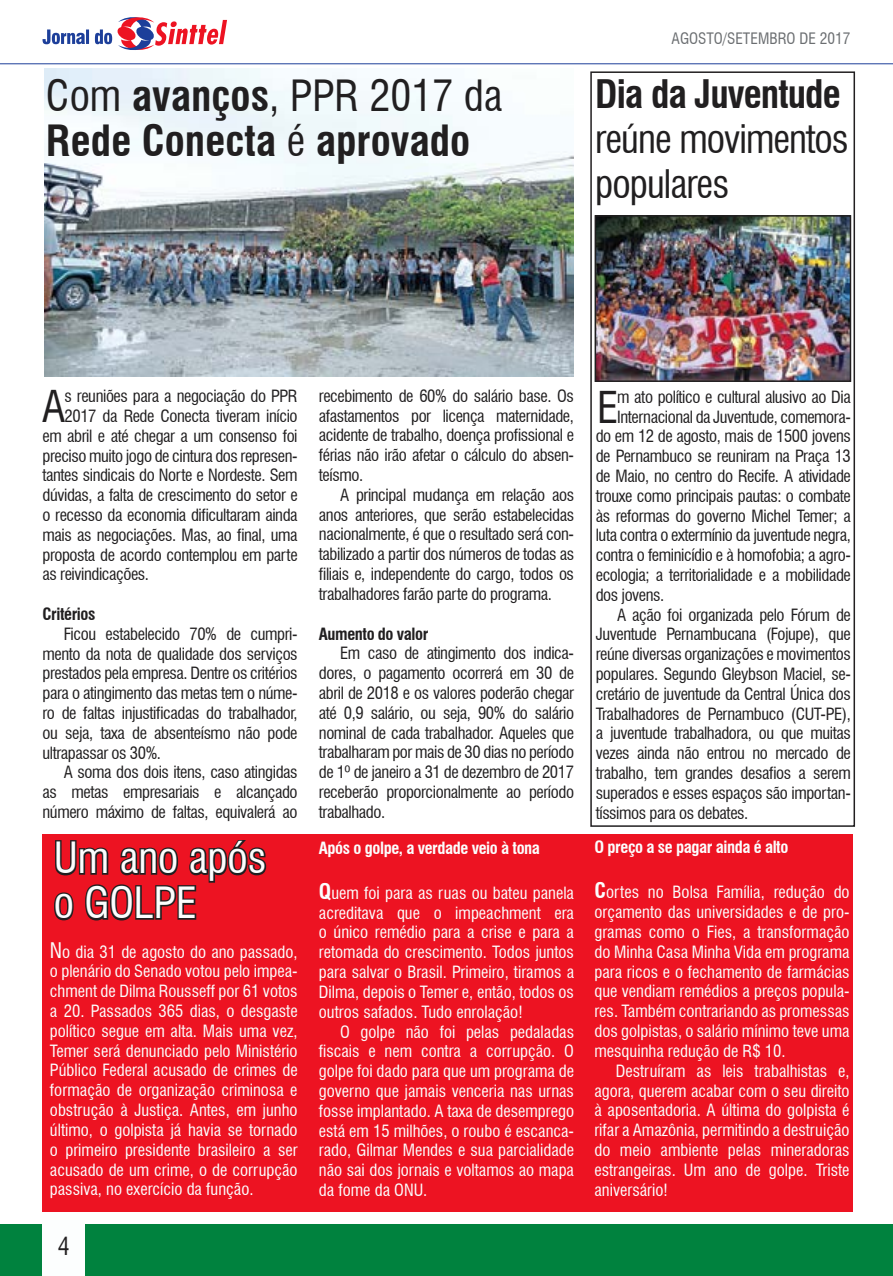
<style>
.page{position:relative;width:893px;height:1276px;background:#fff}
.page>*{position:absolute;margin:0;border:0;box-sizing:border-box;transform-origin:0 0}
.t1{font:condensed 42.9px "Swiss 721 BT";color:#211f20}
.t2{font:700 condensed 42px/45px "Swiss 721 BT";color:#211f20}
.t3{font:condensed 42px/45px "Swiss 721 BT";color:#fcfefe}
.t4{font:condensed 38.4px/45px "Swiss 721 BT";letter-spacing:-.025em;color:#211f20}
.t5{font:700 condensed 38.4px "Swiss 721 BT";letter-spacing:-.025em;color:#211f20}
.t6{font:condensed 24px "Swiss 721 BT";color:#211f20}
.t7{font:condensed 16.5px/19.8px "Swiss 721 BT";letter-spacing:-.025em;color:#211f20;text-align:justify}
.t8{font:condensed 16.5px/19.8px "Swiss 721 BT";color:#fcfefe;text-align:justify}
.t9{font:700 condensed 16.5px "Swiss 721 BT";letter-spacing:-.025em;color:#fcfefe}
.t10{font:700 condensed 16.5px "Swiss 721 BT";letter-spacing:-.025em;color:#211f20}
.t11{font:condensed 15.45px "Swiss 721 BT";color:#6b6e71}
.s1{font-weight:400}
.s2{font-weight:700;font-size:21px}
.s3{font-size:21px}
</style>
<div class="page">
<div style="left:0;top:1224px;width:893px;height:52px;background:#00823e"></div>
<div style="left:43px;top:1220px;width:42px;height:56px;background:#fcfefe"></div>
<svg style="left:43px;top:17px;width:184px;height:33px"></svg>
<hr style="left:0;top:63px;width:893px;height:1px;background:#1d3f9a">
<img style="left:44px;top:69px;width:530px;height:307px">
<div style="left:43px;top:833px;width:810px;height:378px;background:#ed1322"></div>
<svg style="left:54px;top:840px;width:213px;height:81px"></svg>
<img style="left:598px;top:218px;width:250px;height:161px">
<div style="left:595px;top:215px;width:256px;height:167px;border:2px solid #211f20"></div>
<div style="left:590px;top:71px;width:265px;height:756px;border:2px solid #211f20"></div>
<p class="t11" style="left:672px;top:29px;width:180px">AGOSTO/SETEMBRO DE 2017</p>
<h2 class="t2" style="left:46px;top:73px;width:458px"><span class="s1">Com</span> avanços<span class="s1">, PPR 2017 da<br></span>Rede Conecta <span class="s1">é</span> aprovado</h2>
<h3 class="t5" style="left:595px;top:71px;width:247px">Dia da Juventude</h3>
<h3 class="t4" style="left:595px;top:116px;width:255px">reúne movimentos populares</h3>
<h1 class="t1" style="left:42px;top:381px;width:25px">A</h1>
<p class="t7" style="left:65px;top:386px;width:235px">s reuniões para a negociação do PPR</p>
<p class="t7" style="left:65px;top:406px;width:235px">2017 da Rede Conecta tiveram início</p>
<p class="t7" style="left:43px;top:426px;width:257px">em abril e até chegar a um consenso foi</p>
<p class="t7" style="left:43px;top:446px;width:257px">preciso muito jogo de cintura dos represen-</p>
<p class="t7" style="left:43px;top:465px;width:257px">tantes sindicais do Norte e Nordeste. Sem</p>
<p class="t7" style="left:43px;top:485px;width:257px">dúvidas, a falta de crescimento do setor e</p>
<p class="t7" style="left:43px;top:505px;width:257px">o recesso da economia dificultaram ainda</p>
<p class="t7" style="left:43px;top:525px;width:257px">mais as negociações. Mas, ao final, uma</p>
<p class="t7" style="left:43px;top:545px;width:257px">proposta de acordo contemplou em parte</p>
<p class="t7" style="left:43px;top:564px;width:108px">as reivindicações.</p>
<p class="t10" style="left:43px;top:604px;width:54px">Critérios</p>
<p class="t7" style="left:43px;top:624px;width:257px;text-indent:21px">Ficou estabelecido 70% de cumpri&shy;mento da nota de qualidade dos serviços prestados pela empresa. Dentre os critérios para o atingimento das metas tem o núme&shy;ro de faltas injustificadas do trabalhador, ou seja, taxa de absenteísmo não pode ultrapassar os 30%.</p>
<p class="t7" style="left:43px;top:762px;width:257px;text-indent:21px">A soma dos dois itens, caso atingidas as metas empresariais e alcançado número máximo de faltas, equivalerá ao</p>
<p class="t7" style="left:319px;top:386px;width:257px">recebimento de 60% do salário base. Os afastamentos por licença maternidade, acidente de trabalho, doença profissional e férias não irão afetar o cálculo do absen&shy;teísmo.</p>
<p class="t7" style="left:319px;top:485px;width:257px;text-indent:21px">A principal mudança em relação aos anos anteriores, que serão estabelecidas nacionalmente, é que o resultado será con&shy;tabilizado a partir dos números de todas as filiais e, independente do cargo, todos os trabalhadores farão parte do programa.</p>
<p class="t10" style="left:319px;top:623px;width:111px">Aumento do valor</p>
<p class="t7" style="left:319px;top:643px;width:257px;text-indent:21px">Em caso de atingimento dos indica&shy;dores, o pagamento ocorrerá em 30 de abril de 2018 e os valores poderão chegar até 0,9 salário, ou seja, 90% do salário nominal de cada trabalhador. Aqueles que trabalharam por mais de 30 dias no período de 1º de janeiro a 31 de dezembro de 2017 receberão proporcionalmente ao período trabalhado.</p>
<h2 class="t3" style="left:54px;top:835px;width:214px">Um ano após o GOLPE</h2>
<p class="t9" style="left:319px;top:838px;width:223px">Após o golpe, a verdade veio à tona</p>
<p class="t8" style="left:319px;top:883px;width:257px"><span class="s2">Q</span>uem foi para as ruas ou bateu panela acreditava que o impeachment era o único remédio para a crise e para a retomada do crescimento. Todos juntos para salvar o Brasil. Primeiro, tiramos a Dilma, depois o Temer e, então, todos os outros safados. Tudo enrolação!</p>
<p class="t8" style="left:319px;top:1021px;width:257px;text-indent:21px">O golpe não foi pelas pedaladas fiscais e nem contra a corrupção. O golpe foi dado para que um programa de governo que jamais venceria nas urnas fosse implantado. A taxa de desemprego está em 15 milhões, o roubo é escanca&shy;rado, Gilmar Mendes e sua parcialidade não sai dos jornais e voltamos ao mapa da fome da ONU.</p>
<p class="t8" style="left:50px;top:941px;width:249px"><span class="s3">N</span>o dia 31 de agosto do ano passado, o plenário do Senado votou pelo impea&shy;chment de Dilma Rousseff por 61 votos a 20. Passados 365 dias, o desgaste político segue em alta. Mais uma vez, Temer será denunciado pelo Ministério Público Federal acusado de crimes de formação de organização criminosa e obstrução à Justiça. Antes, em junho último, o golpista já havia se tornado o primeiro presidente brasileiro a ser acusado de um crime, o de corrupção passiva, no exercício da função.</p>
<h3 class="t6" style="left:58px;top:1231px;width:13px">4</h3>
<h1 class="t1" style="left:597px;top:381px;width:23px">E</h1>
<p class="t7" style="left:617px;top:387px;width:235px">m ato político e cultural alusivo ao Dia</p>
<p class="t7" style="left:617px;top:407px;width:235px">Internacional da Juventude, comemora-</p>
<p class="t7" style="left:596px;top:426px;width:257px">do em 12 de agosto, mais de 1500 jovens</p>
<p class="t7" style="left:596px;top:446px;width:257px">de Pernambuco se reuniram na Praça 13</p>
<p class="t7" style="left:596px;top:466px;width:257px">de Maio, no centro do Recife. A atividade</p>
<p class="t7" style="left:596px;top:486px;width:257px">trouxe como principais pautas: o combate</p>
<p class="t7" style="left:596px;top:506px;width:257px">às reformas do governo Michel Temer; a</p>
<p class="t7" style="left:596px;top:525px;width:257px">luta contra o extermínio da juventude negra,</p>
<p class="t7" style="left:596px;top:545px;width:257px">contra o feminicídio e à homofobia; a agro-</p>
<p class="t7" style="left:596px;top:565px;width:257px">ecologia; a territorialidade e a mobilidade</p>
<p class="t7" style="left:596px;top:585px;width:70px">dos jovens.</p>
<p class="t7" style="left:617px;top:605px;width:235px">A ação foi organizada pelo Fórum de</p>
<p class="t7" style="left:596px;top:624px;width:257px">Juventude Pernambucana (Fojupe), que</p>
<p class="t7" style="left:596px;top:644px;width:257px">reúne diversas organizações e movimentos</p>
<p class="t7" style="left:596px;top:664px;width:257px">populares. Segundo Gleybson Maciel, se-</p>
<p class="t7" style="left:596px;top:684px;width:257px">cretário de juventude da Central Única dos</p>
<p class="t7" style="left:596px;top:704px;width:257px">Trabalhadores de Pernambuco (CUT-PE),</p>
<p class="t7" style="left:596px;top:723px;width:257px">a juventude trabalhadora, ou que muitas</p>
<p class="t7" style="left:596px;top:743px;width:257px">vezes ainda não entrou no mercado de</p>
<p class="t7" style="left:596px;top:763px;width:257px">trabalho, tem grandes desafios a serem</p>
<p class="t7" style="left:596px;top:783px;width:257px">superados e esses espaços são importan-</p>
<p class="t7" style="left:596px;top:803px;width:154px">tíssimos para os debates.</p>
<p class="t9" style="left:594px;top:837px;width:195px">O preço a se pagar ainda é alto</p>
<p class="t8" style="left:594px;top:882px;width:257px"><span class="s2">C</span>ortes no Bolsa Família, redução do orçamento das universidades e de pro&shy;gramas como o Fies, a transformação do Minha Casa Minha Vida em programa para ricos e o fechamento de farmácias que vendiam remédios a preços popula&shy;res. Também contrariando as promessas dos golpistas, o salário mínimo teve uma mesquinha redução de R$ 10.</p>
<p class="t8" style="left:594px;top:1060px;width:257px;text-indent:21px">Destruíram as leis trabalhistas e, agora, querem acabar com o seu direito à aposentadoria. A última do golpista é rifar a Amazônia, permitindo a destruição do meio ambiente pelas mineradoras estrangeiras. Um ano de golpe. Triste aniversário!</p>
</div>
